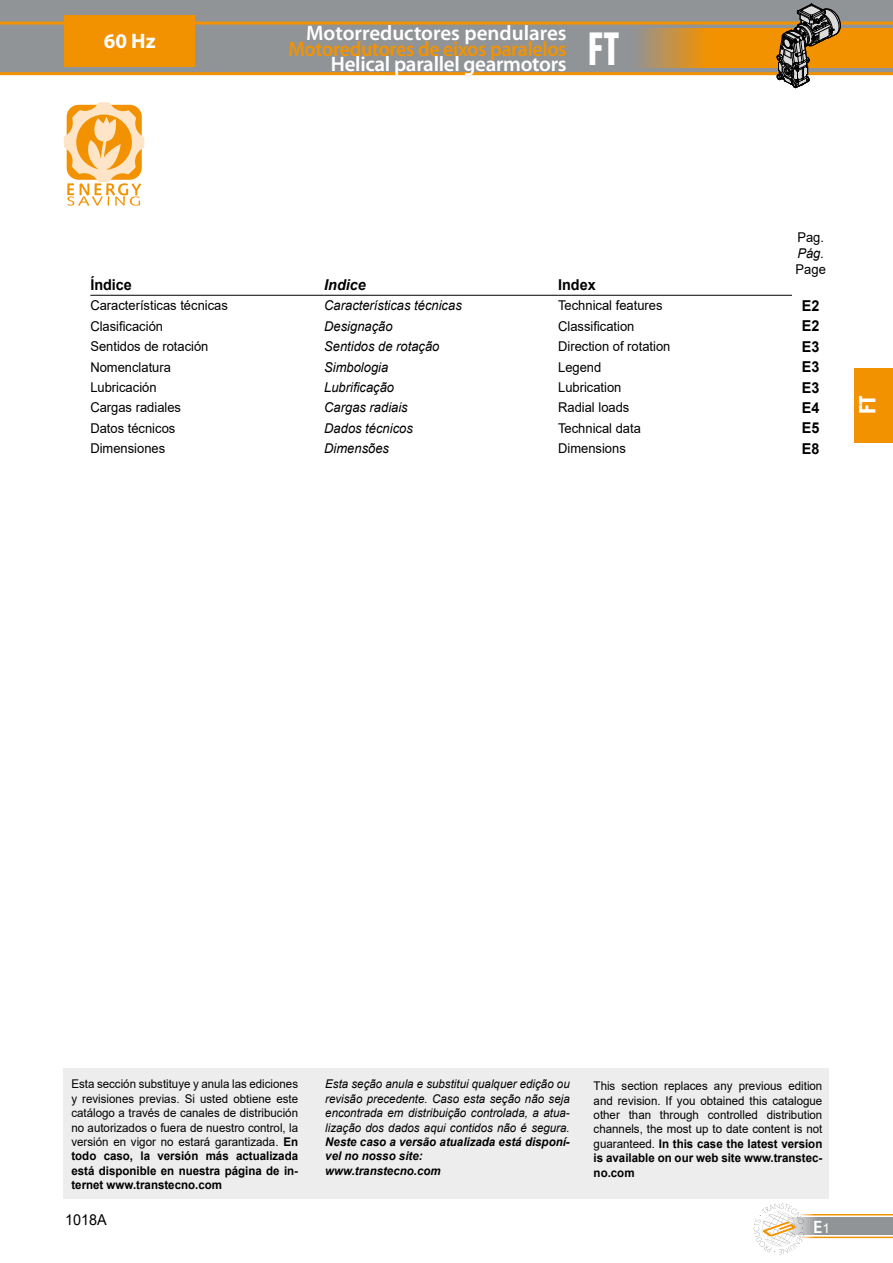
<style>
.page{position:relative;width:893px;height:1263px;background:#fff}
.page>*{position:absolute;margin:0;border:0;box-sizing:border-box;transform-origin:0 0}
.t1{font:700 condensed 45.3px "Futura BT";color:#fff;scale:.9 1}
.t2{font:700 condensed 22.5px "Futura BT";color:#fff;scale:1.08 1}
.t3{font:600 21px "Myriad Pro";letter-spacing:-.01em;color:#fff}
.t4{font:600 21px "Myriad Pro";letter-spacing:-.015em;color:#f39200;scale:.95 1}
.t5{font:700 21px "Myriad Pro";color:#fff}
.t6{font:600 18px "Myriad Pro";color:#fff}
.t7{font:700 15px "Arial";color:#000;scale:.96 1}
.t8{font:italic 700 15px "Arial";color:#000;scale:.96 1}
.t9{font:15px "Arial";color:#000;scale:.96 1}
.t10{font:13.5px "Arial";color:#000;scale:.96 1}
.t11{font:italic 13.5px "Arial";color:#000;scale:.96 1}
.t12{font:12px/14.4px "Arial";color:#000;text-align:justify;scale:.96 1}
.t13{font:italic 12px/14.4px "Arial";color:#000;text-align:justify;scale:.96 1}
.t14{font:italic 700 12px/14.4px "Arial";color:#000;scale:.96 1}
.s1{font-weight:700}
.s2{font-family:"Arial";font-weight:400;font-size:13.5px}
</style>
<div class="page">
<div style="left:855px;top:368px;width:38px;height:74px;background:#f39200"></div>
<hr style="left:793px;top:1236px;width:100px;height:2px;background:#f39200">
<hr style="left:793px;top:1214px;width:100px;height:1px;background:#f39200">
<div style="left:785px;top:1217px;width:108px;height:18px;background:#919496"></div>
<svg style="left:754px;top:1203px;width:50px;height:51px"></svg>
<div style="left:0;top:0;width:893px;height:74px;background:#919496"></div>
<hr style="left:0;top:72px;width:893px;height:3px;background:#f39200">
<hr style="left:0;top:22px;width:893px;height:3px;background:#f39200">
<svg style="left:639px;top:28px;width:254px;height:40px;background:#e29219"></svg>
<svg style="left:776px;top:4px;width:68px;height:85px"></svg>
<div style="left:64px;top:15px;width:131px;height:51px;background:#f39200"></div>
<svg style="left:64px;top:102px;width:80px;height:104px"></svg>
<hr style="left:90px;top:295px;width:234px;height:1px;background:#000">
<hr style="left:324px;top:295px;width:234px;height:1px;background:#000">
<hr style="left:558px;top:295px;width:234px;height:1px;background:#000">
<div style="left:64px;top:1069px;width:765px;height:130px;background:#ededed"></div>
<h3 class="t5" style="left:104px;top:27px;width:53px">60 Hz</h3>
<h3 class="t3" style="left:306px;top:20px;width:262px">Motorreductores pendulares</h3>
<h3 class="t4" style="left:288px;top:35px;width:294px">Motoredutores de eixos paralelos</h3>
<h3 class="t3" style="left:331px;top:51px;width:237px">Helical parallel gearmotors</h3>
<h1 class="t1" style="left:587px;top:21px;width:37px">FT</h1>
<p class="t10" style="left:797px;top:228px;width:29px">Pag.</p>
<p class="t11" style="left:797px;top:244px;width:29px">Pág.</p>
<p class="t10" style="left:796px;top:260px;width:33px">Page</p>
<p class="t7" style="left:90px;top:274px;width:45px">Índice</p>
<p class="t8" style="left:324px;top:275px;width:45px">Indice</p>
<p class="t7" style="left:558px;top:274px;width:41px">Index</p>
<p class="t10" style="left:90px;top:296px;width:145px">Características técnicas</p>
<p class="t11" style="left:324px;top:297px;width:145px">Características técnicas</p>
<p class="t10" style="left:558px;top:296px;width:110px">Technical features</p>
<p class="t7" style="left:802px;top:295px;width:20px">E2</p>
<p class="t10" style="left:90px;top:317px;width:77px">Clasificación</p>
<p class="t11" style="left:324px;top:317px;width:73px">Designação</p>
<p class="t10" style="left:558px;top:317px;width:81px">Classification</p>
<p class="t7" style="left:802px;top:315px;width:20px">E2</p>
<p class="t10" style="left:90px;top:337px;width:125px">Sentidos de rotación</p>
<p class="t11" style="left:324px;top:338px;width:122px">Sentidos de rotação</p>
<p class="t10" style="left:558px;top:337px;width:119px">Direction of rotation</p>
<p class="t7" style="left:802px;top:336px;width:20px">E3</p>
<p class="t10" style="left:90px;top:358px;width:86px">Nomenclatura</p>
<p class="t11" style="left:324px;top:358px;width:68px">Simbologia</p>
<p class="t10" style="left:558px;top:358px;width:47px">Legend</p>
<p class="t7" style="left:802px;top:356px;width:20px">E3</p>
<p class="t10" style="left:90px;top:378px;width:71px">Lubricación</p>
<p class="t11" style="left:324px;top:379px;width:74px">Lubrificação</p>
<p class="t10" style="left:558px;top:378px;width:68px">Lubrication</p>
<p class="t7" style="left:802px;top:377px;width:20px">E3</p>
<p class="t10" style="left:90px;top:398px;width:96px">Cargas radiales</p>
<p class="t11" style="left:324px;top:399px;width:89px">Cargas radiais</p>
<p class="t10" style="left:558px;top:398px;width:76px">Radial loads</p>
<p class="t7" style="left:802px;top:397px;width:20px">E4</p>
<p class="t10" style="left:90px;top:419px;width:90px">Datos técnicos</p>
<p class="t11" style="left:324px;top:419px;width:94px">Dados técnicos</p>
<p class="t10" style="left:558px;top:419px;width:88px">Technical data</p>
<p class="t7" style="left:802px;top:418px;width:20px">E5</p>
<p class="t10" style="left:90px;top:439px;width:80px">Dimensiones</p>
<p class="t11" style="left:324px;top:440px;width:69px">Dimensões</p>
<p class="t10" style="left:558px;top:439px;width:72px">Dimensions</p>
<p class="t7" style="left:802px;top:438px;width:20px">E8</p>
<h2 class="t2" style="left:854px;top:414px;width:19px;rotate:-90deg">FT</h2>
<p class="t12" style="left:71px;top:1077px;width:238px">Esta sección substituye y anula las ediciones y revisiones previas. Si usted obtiene este catálogo a través de canales de distribución no autorizados o fuera de nuestro control, la versión en vigor no estará garantizada. <span class="s1">En todo caso, la versión más actualizada está disponible en nuestra página de in&shy;ternet www.transtecno.com</span></p>
<p class="t12" style="left:594px;top:1079px;width:240px">This section replaces any previous edition and revision. If you obtained this catalogue other than through controlled distribution channels, the most up to date content is not guaranteed. <span class="s1">In this case the latest version is available on our web site www.transtec&shy;no.com</span></p>
<p class="t13" style="left:325px;top:1077px;width:256px">Esta seção anula e substitui qualquer edição ou revisão precedente. Caso esta seção não seja encontrada em distribuição controlada, a atua&shy;lização dos dados aqui contidos não é segura.</p>
<p class="t14" style="left:325px;top:1135px;width:256px">Neste caso a versão atualizada está disponí&shy;vel no nosso site:<br>www.transtecno.com</p>
<p class="t9" style="left:65px;top:1209px;width:45px">1018A</p>
<h3 class="t6" style="left:813px;top:1215px;width:18px">E<span class="s2">1</span></h3>
</div>
